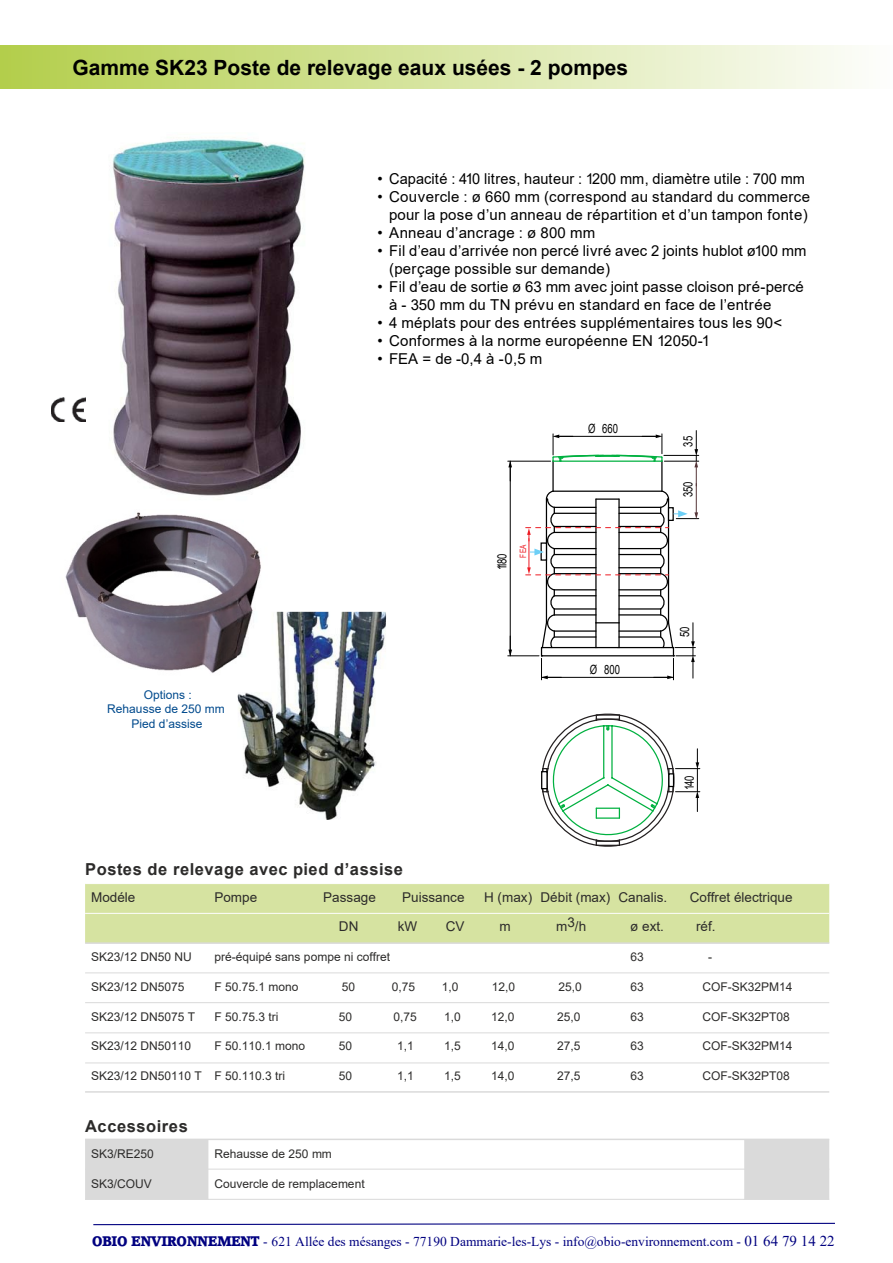
<style>
.page{position:relative;width:893px;height:1263px;background:#fff}
.page>*{position:absolute;margin:0;border:0;box-sizing:border-box;transform-origin:0 0}
.t1{font:700 21px "Arial";color:#000}
.t2{font:700 16.5px "Arial";letter-spacing:.03em;color:#2c2b2a}
.t3{font:15px/18px "Arial";letter-spacing:.01em;color:#000}
.t4{font:13.5px "Times New Roman";color:#010080}
.t5{font:13.5px "Arial";color:#2c2b2a}
.t6{font:12.75px "Arial";color:#000;scale:.75 1}
.t7{font:12px "Arial";color:#2c2b2a}
.t8{font:12px/14.4px "Arial";color:#004a8d;text-align:center}
.t9{font:8.7px "Arial";color:#ed1c24;scale:.75 1}
.s1{font-family:"Accord Heavy SF Bold"}
.s2{font-size:15px}
</style>
<div class="page">
<img style="left:111px;top:139px;width:194px;height:357px">
<img style="left:65px;top:512px;width:196px;height:161px">
<img style="left:51px;top:398px;width:34px;height:24px">
<img style="left:238px;top:612px;width:148px;height:208px">
<img style="left:238px;top:612px;width:31px;height:63px">
<hr style="left:508px;top:655px;width:31px;height:1px;background:#000">
<hr style="left:508px;top:461px;width:43px;height:1px;background:#000">
<hr style="left:510px;top:461px;width:1px;height:195px;background:#000">
<svg style="left:508px;top:636px;width:4px;height:20px"></svg>
<svg style="left:508px;top:461px;width:4px;height:20px"></svg>
<svg style="left:541px;top:714px;width:159px;height:132px"></svg>
<hr style="left:669px;top:774px;width:4px;height:12px;background:#fff">
<div style="left:668px;top:773px;width:6px;height:14px;border:1px solid #000"></div>
<div style="left:542px;top:772px;width:5px;height:17px;background:#fff"></div>
<div style="left:541px;top:771px;width:7px;height:18px;border:1px solid #000"></div>
<svg style="left:526px;top:431px;width:173px;height:249px"></svg>
<div style="left:0;top:46px;width:893px;height:42px;background:linear-gradient(to right,#b3ce4b,#fdfefd)"></div>
<div style="left:85px;top:884px;width:744px;height:58px;background:#d6e3a1"></div>
<hr style="left:85px;top:913px;width:744px;height:1px;background:#fefefe">
<hr style="left:85px;top:972px;width:744px;height:1px;background:#dadada">
<hr style="left:85px;top:1002px;width:744px;height:1px;background:#dadada">
<hr style="left:85px;top:1032px;width:744px;height:1px;background:#dadada">
<hr style="left:85px;top:942px;width:744px;height:2px;background:#dadada">
<hr style="left:85px;top:1091px;width:744px;height:2px;background:#dadada">
<svg style="left:85px;top:1140px;width:744px;height:59px"></svg>
<hr style="left:85px;top:1169px;width:744px;height:1px;background:#dadada">
<hr style="left:85px;top:1138px;width:744px;height:2px;background:#dadada">
<hr style="left:85px;top:1062px;width:744px;height:1px;background:#dadada">
<hr style="left:85px;top:1199px;width:744px;height:1px;background:#dadada">
<svg style="left:93px;top:1222px;width:742px;height:4px"></svg>
<h1 class="t1" style="left:72px;top:60px;width:557px">Gamme SK23 Poste de relevage eaux usées - 2 pompes</h1>
<p class="t3" style="left:378px;top:171px;width:429px">• Capacité : 410 litres, hauteur : 1200 mm, diamètre utile : 700 mm</p>
<p class="t3" style="left:378px;top:189px;width:434px;text-align:right">• Couvercle : ø 660 mm (correspond au standard du commerce pour la pose d’un anneau de répartition et d’un tampon fonte)</p>
<p class="t3" style="left:378px;top:225px;width:219px">• Anneau d’ancrage : ø 800 mm</p>
<p class="t3" style="left:389px;top:243px;width:419px;text-indent:-11px">• Fil d’eau d’arrivée non percé livré avec 2 joints hublot ø100 mm (perçage possible sur demande)</p>
<p class="t3" style="left:389px;top:279px;width:416px;text-indent:-11px">• Fil d’eau de sortie ø 63 mm avec joint passe cloison pré-percé à - 350 mm du TN prévu en standard en face de l’entrée</p>
<p class="t3" style="left:378px;top:315px;width:406px">• 4 méplats pour des entrées supplémentaires tous les 90&lt;</p>
<p class="t3" style="left:378px;top:333px;width:334px">• Conformes à la norme européenne EN 12050-1</p>
<p class="t3" style="left:378px;top:351px;width:166px">• FEA = de -0,4 à -0,5 m</p>
<p class="t8" style="left:107px;top:688px;width:119px">Options :<br>Rehausse de 250 mm<br>Pied d’assise</p>
<p class="t6" style="left:497px;top:570px;width:23px;rotate:-90deg">118 0</p>
<p class="t9" style="left:520px;top:558px;width:20px;rotate:-90deg">FEA</p>
<p class="t6" style="left:588px;top:423px;width:41px">Ø 660</p>
<p class="t6" style="left:590px;top:664px;width:42px">Ø 800</p>
<p class="t6" style="left:683px;top:447px;width:16px;rotate:-90deg">35</p>
<p class="t6" style="left:683px;top:497px;width:23px;rotate:-90deg">350</p>
<p class="t6" style="left:680px;top:637px;width:16px;rotate:-90deg">50</p>
<p class="t6" style="left:684px;top:789px;width:20px;rotate:-90deg">140</p>
<p class="t2" style="left:85px;top:863px;width:319px">Postes de relevage avec pied d’assise</p>
<p class="t5" style="left:91px;top:892px;width:46px">Modéle</p>
<p class="t5" style="left:214px;top:892px;width:44px">Pompe</p>
<p class="t5" style="left:323px;top:892px;width:54px">Passage</p>
<p class="t5" style="left:402px;top:892px;width:64px">Puissance</p>
<p class="t5" style="left:484px;top:892px;width:185px">H (max) Débit (max) Canalis.</p>
<p class="t5" style="left:690px;top:892px;width:104px">Coffret électrique</p>
<p class="t5" style="left:339px;top:921px;width:21px">DN</p>
<p class="t5" style="left:398px;top:921px;width:21px">kW</p>
<p class="t5" style="left:446px;top:921px;width:20px">CV</p>
<p class="t5" style="left:499px;top:921px;width:13px">m</p>
<p class="t5" style="left:556px;top:921px;width:32px">m3/h</p>
<p class="t5" style="left:630px;top:921px;width:35px">ø ext.</p>
<p class="t5" style="left:696px;top:921px;width:21px">réf.</p>
<p class="t7" style="left:91px;top:953px;width:102px">SK23/12 DN50 NU</p>
<p class="t7" style="left:214px;top:953px;width:177px">pré-équipé sans pompe ni coffret</p>
<p class="t7" style="left:630px;top:953px;width:15px">63</p>
<p class="t7" style="left:708px;top:953px;width:5px">-</p>
<p class="t7" style="left:91px;top:982px;width:95px">SK23/12 DN5075</p>
<p class="t7" style="left:214px;top:982px;width:86px">F 50.75.1 mono</p>
<p class="t7" style="left:342px;top:982px;width:15px">50</p>
<p class="t7" style="left:392px;top:982px;width:25px">0,75</p>
<p class="t7" style="left:442px;top:982px;width:18px">1,0</p>
<p class="t7" style="left:492px;top:982px;width:25px">12,0</p>
<p class="t7" style="left:558px;top:982px;width:25px">25,0</p>
<p class="t7" style="left:630px;top:982px;width:15px">63</p>
<p class="t7" style="left:702px;top:982px;width:92px">COF-SK32PM14</p>
<p class="t7" style="left:91px;top:1012px;width:106px">SK23/12 DN5075 T</p>
<p class="t7" style="left:214px;top:1012px;width:66px">F 50.75.3 tri</p>
<p class="t7" style="left:339px;top:1012px;width:15px">50</p>
<p class="t7" style="left:393px;top:1012px;width:25px">0,75</p>
<p class="t7" style="left:444px;top:1012px;width:18px">1,0</p>
<p class="t7" style="left:491px;top:1012px;width:25px">12,0</p>
<p class="t7" style="left:557px;top:1012px;width:25px">25,0</p>
<p class="t7" style="left:630px;top:1012px;width:15px">63</p>
<p class="t7" style="left:702px;top:1012px;width:89px">COF-SK32PT08</p>
<p class="t7" style="left:91px;top:1041px;width:102px">SK23/12 DN50110</p>
<p class="t7" style="left:214px;top:1041px;width:92px">F 50.110.1 mono</p>
<p class="t7" style="left:339px;top:1041px;width:15px">50</p>
<p class="t7" style="left:397px;top:1041px;width:18px">1,1</p>
<p class="t7" style="left:444px;top:1041px;width:18px">1,5</p>
<p class="t7" style="left:491px;top:1041px;width:25px">14,0</p>
<p class="t7" style="left:557px;top:1041px;width:25px">27,5</p>
<p class="t7" style="left:630px;top:1041px;width:15px">63</p>
<p class="t7" style="left:702px;top:1041px;width:92px">COF-SK32PM14</p>
<p class="t7" style="left:91px;top:1071px;width:196px">SK23/12 DN50110 T F 50.110.3 tri</p>
<p class="t7" style="left:339px;top:1071px;width:15px">50</p>
<p class="t7" style="left:397px;top:1071px;width:18px">1,1</p>
<p class="t7" style="left:444px;top:1071px;width:18px">1,5</p>
<p class="t7" style="left:491px;top:1071px;width:25px">14,0</p>
<p class="t7" style="left:557px;top:1071px;width:25px">27,5</p>
<p class="t7" style="left:630px;top:1071px;width:15px">63</p>
<p class="t7" style="left:702px;top:1071px;width:89px">COF-SK32PT08</p>
<p class="t2" style="left:85px;top:1119px;width:104px">Accessoires</p>
<p class="t7" style="left:91px;top:1149px;width:64px">SK3/RE250</p>
<p class="t7" style="left:214px;top:1149px;width:119px">Rehausse de 250 mm</p>
<p class="t7" style="left:91px;top:1179px;width:62px">SK3/COUV</p>
<p class="t7" style="left:214px;top:1179px;width:152px">Couvercle de remplacement</p>
<p class="t4" style="left:92px;top:1236px;width:744px"><span class="s1">OBIO ENVIRONNEMENT</span> - 621 Allée des mésanges - 77190 Dammarie-les-Lys - info@obio-environnement.com - <span class="s2">01 64 79 14 22</span></p>
</div>
